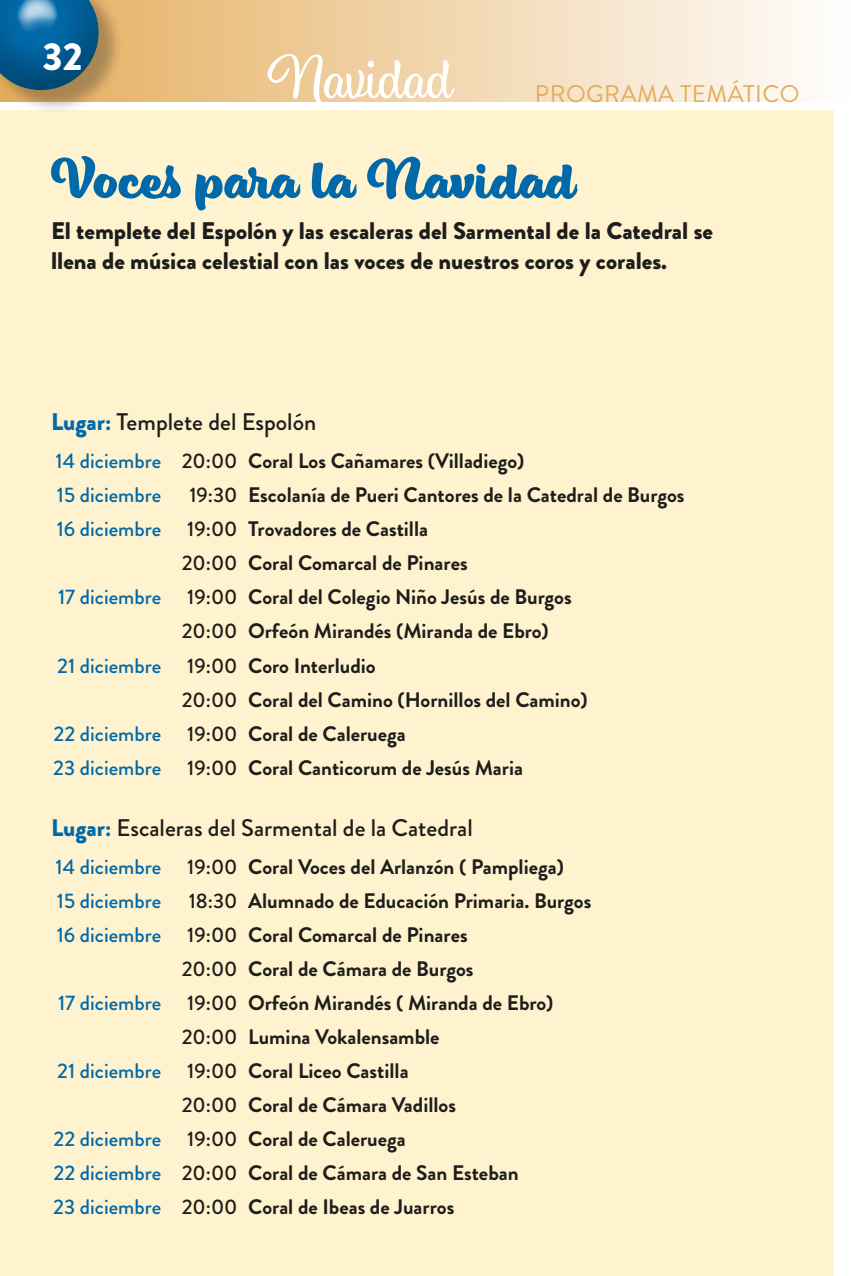
<style>
.page{position:relative;width:851px;height:1276px;background:#fff}
.page>*{position:absolute;margin:0;border:0;box-sizing:border-box;transform-origin:0 0}
.t1{font:58.2px "Eds Market Upright Script";color:#fff}
.t2{font:54px "Eds Market Bold Script";color:#0069a9}
.t3{font:900 39px "Brandon Grotesque";color:#fff}
.t4{font:900 24px/30px "Brandon Grotesque";color:#1d1d1b}
.t5{font:500 24px "Brandon Grotesque";color:#1d1d1b}
.t6{font:24px "Brandon Grotesque";letter-spacing:.02em;color:#e4ab58}
.t7{font:700 21px/33.9px "Brandon Grotesque";color:#1d1d1b}
.s1{font-weight:900;color:#0069a9}
.s2{font-weight:500;color:#0069a9}
.s3{font-weight:500}
</style>
<div class="page">
<div style="left:0;top:111px;width:833px;height:1165px;background:#fff2ce"></div>
<svg style="left:124px;top:0;width:680px;height:102px"></svg>
<hr style="left:850px;top:0;width:1px;height:102px;background:#e4ab58">
<div style="left:0;top:0;width:124px;height:115px;background:#1d1d1b;opacity:.3"></div>
<div style="left:0;top:0;width:99px;height:90px;background:#1d1d1b;opacity:.75"></div>
<h3 class="t3" style="left:43px;top:29px;width:42px">32</h3>
<h1 class="t1" style="left:268px;top:44px;width:186px">Navidad</h1>
<p class="t6" style="left:535px;top:77px;width:266px">PROGRAMA TEMÁTICO</p>
<h2 class="t2" style="left:51px;top:148px;width:525px">Voces para la Navidad</h2>
<p class="t4" style="left:51px;top:216px;width:663px">El templete del Espolón y las escaleras del Sarmental de la Catedral se llena de música celestial con las voces de nuestros coros y corales.</p>
<p class="t5" style="left:51px;top:405px;width:267px"><span class="s1">Lugar:</span> Templete del Espolón</p>
<p class="t7" style="left:56px;top:444px;width:470px"><span class="s2">14 diciembre</span> <span class="s3">20:00</span> Coral Los Cañamares (Villadiego)<br><span class="s2">15 diciembre</span></p>
<p class="t7" style="left:189px;top:478px;width:496px"><span class="s3">19:30</span> Escolanía de Pueri Cantores de la Catedral de Burgos</p>
<p class="t7" style="left:57px;top:512px;width:373px"><span class="s2">16 diciembre</span> <span class="s3">19:00</span> Trovadores de Castilla</p>
<p class="t7" style="left:182px;top:546px;width:287px"><span class="s3">20:00</span> Coral Comarcal de Pinares</p>
<p class="t7" style="left:58px;top:580px;width:515px"><span class="s2">17 diciembre</span> <span class="s3">19:00</span> Coral del Colegio Niño Jesús de Burgos</p>
<p class="t7" style="left:182px;top:614px;width:368px"><span class="s3">20:00</span> Orfeón Mirandés (Miranda de Ebro)</p>
<p class="t7" style="left:57px;top:648px;width:320px"><span class="s2">21 diciembre</span> <span class="s3">19:00</span> Coro Interludio</p>
<p class="t7" style="left:182px;top:682px;width:407px"><span class="s3">20:00</span> Coral del Camino (Hornillos del Camino)</p>
<p class="t7" style="left:53px;top:716px;width:354px"><span class="s2">22 diciembre</span> <span class="s3">19:00</span> Coral de Caleruega</p>
<p class="t7" style="left:53px;top:750px;width:471px"><span class="s2">23 diciembre</span> <span class="s3">19:00</span> Coral Canticorum de Jesús Maria</p>
<p class="t5" style="left:51px;top:811px;width:423px"><span class="s1">Lugar:</span> Escaleras del Sarmental de la Catedral</p>
<p class="t7" style="left:56px;top:850px;width:509px"><span class="s2">14 diciembre</span> <span class="s3">19:00</span> Coral Voces del Arlanzón ( Pampliega)<br><span class="s2">15 diciembre</span></p>
<p class="t7" style="left:189px;top:884px;width:404px"><span class="s3">18:30</span> Alumnado de Educación Primaria. Burgos</p>
<p class="t7" style="left:57px;top:918px;width:412px"><span class="s2">16 diciembre</span> <span class="s3">19:00</span> Coral Comarcal de Pinares</p>
<p class="t7" style="left:182px;top:952px;width:293px"><span class="s3">20:00</span> Coral de Cámara de Burgos</p>
<p class="t7" style="left:58px;top:986px;width:496px"><span class="s2">17 diciembre</span> <span class="s3">19:00</span> Orfeón Mirandés ( Miranda de Ebro)</p>
<p class="t7" style="left:182px;top:1020px;width:259px"><span class="s3">20:00</span> Lumina Vokalensamble</p>
<p class="t7" style="left:57px;top:1054px;width:353px"><span class="s2">21 diciembre</span> <span class="s3">19:00</span> Coral Liceo Castilla</p>
<p class="t7" style="left:182px;top:1088px;width:276px"><span class="s3">20:00</span> Coral de Cámara Vadillos</p>
<p class="t7" style="left:53px;top:1122px;width:354px"><span class="s2">22 diciembre</span> <span class="s3">19:00</span> Coral de Caleruega</p>
<p class="t7" style="left:53px;top:1156px;width:466px"><span class="s2">22 diciembre</span> <span class="s3">20:00</span> Coral de Cámara de San Esteban</p>
<p class="t7" style="left:53px;top:1190px;width:402px"><span class="s2">23 diciembre</span> <span class="s3">20:00</span> Coral de Ibeas de Juarros</p>
</div>
